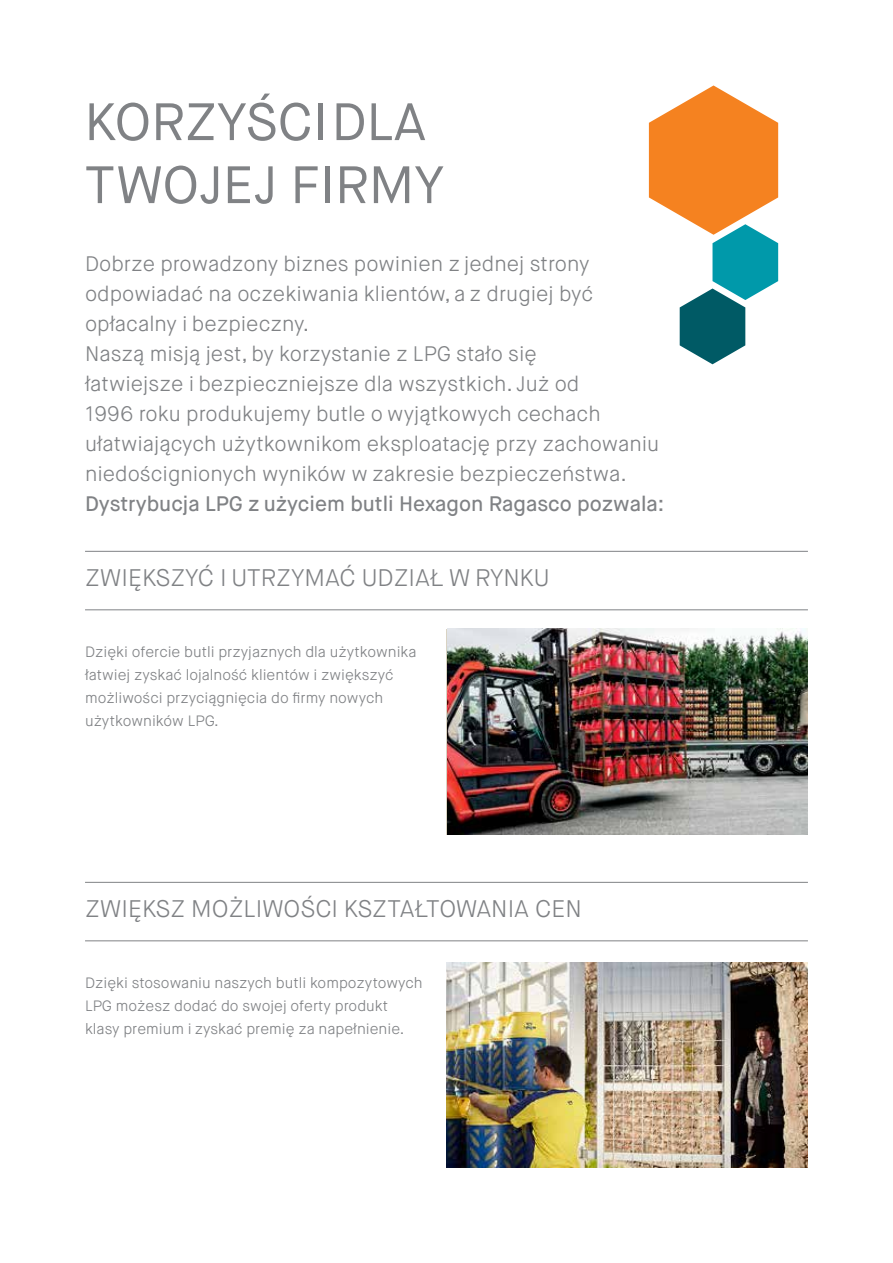
<style>
.page{position:relative;width:893px;height:1263px;background:#fff}
.page>*{position:absolute;margin:0;border:0;box-sizing:border-box;transform-origin:0 0}
.t1{font:52.5px/63px "Maison Neue";color:#808285}
.t2{font:300 24px "Maison Neue";color:#808285}
.t3{font:300 21px/30px "Maison Neue";color:#808285}
.t4{font:500 21px "Maison Neue";color:#808285}
.t5{font:300 15px/23.2px "Maison Neue";color:#808285}
</style>
<div class="page">
<svg style="left:649px;top:85px;width:129px;height:279px"></svg>
<hr style="left:85px;top:551px;width:723px;height:1px;background:#808285">
<hr style="left:85px;top:609px;width:723px;height:1px;background:#808285">
<img style="left:447px;top:629px;width:361px;height:205px">
<img style="left:446px;top:962px;width:362px;height:205px">
<hr style="left:85px;top:882px;width:723px;height:1px;background:#808285">
<hr style="left:85px;top:940px;width:723px;height:1px;background:#808285">
<h1 class="t1" style="left:85px;top:91px;width:361px">KORZYŚCIDLA<br>TWOJEJ FIRMY</h1>
<p class="t3" style="left:85px;top:248px;width:576px">Dobrze prowadzony biznes powinien z jednej strony odpowiadać na oczekiwania klientów, a z drugiej być opłacalny i bezpieczny.<br>Naszą misją jest, by korzystanie z LPG stało się<br>łatwiejsze i bezpieczniejsze dla wszystkich. Już od<br>1996 roku produkujemy butle o wyjątkowych cechach ułatwiających użytkownikom eksploatację przy zachowaniu niedoścignionych wyników w zakresie bezpieczeństwa.</p>
<p class="t4" style="left:85px;top:490px;width:581px">Dystrybucja LPG z użyciem butli Hexagon Ragasco pozwala:</p>
<p class="t2" style="left:85px;top:563px;width:466px">ZWIĘKSZYĆ I UTRZYMAĆ UDZIAŁ W RYNKU</p>
<p class="t5" style="left:85px;top:640px;width:333px">Dzięki ofercie butli przyjaznych dla użytkownika łatwiej zyskać lojalność klientów i zwiększyć możliwości przyciągnięcia do firmy nowych użytkowników LPG.</p>
<p class="t2" style="left:85px;top:894px;width:498px">ZWIĘKSZ MOŻLIWOŚCI KSZTAŁTOWANIA CEN</p>
<p class="t5" style="left:85px;top:971px;width:339px">Dzięki stosowaniu naszych butli kompozytowych<br>LPG możesz dodać do swojej oferty produkt klasy premium i zyskać premię za napełnienie.</p>
</div>
